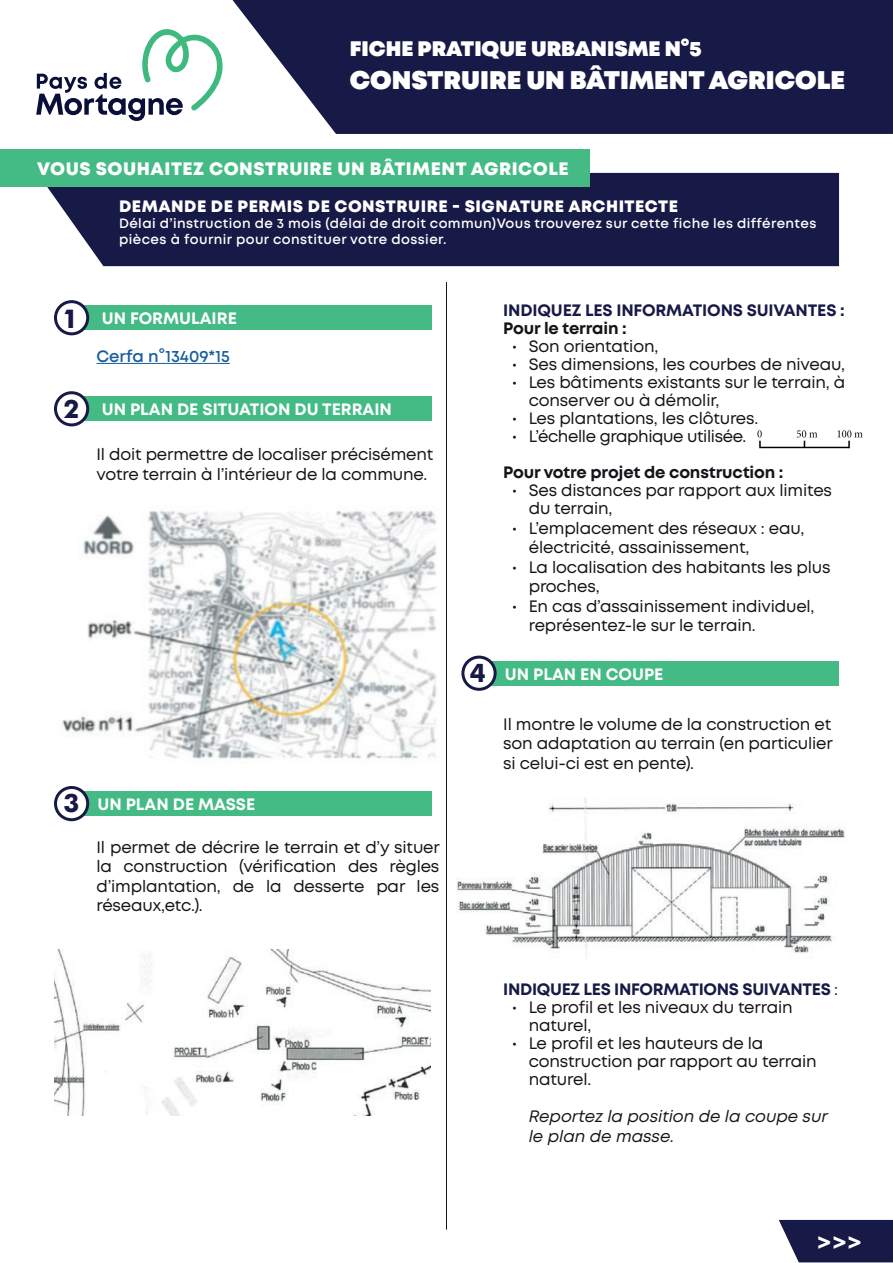
<style>
.page{position:relative;width:893px;height:1263px;background:#fff}
.page>*{position:absolute;margin:0;border:0;box-sizing:border-box;transform-origin:0 0}
.t1{font:900 25.5px "Mont";color:#fff}
.t2{font:700 25.5px "Futura";color:#171a46}
.t3{font:700 25.2px "DTL Prokyon ST";color:#fff}
.t4{font:900 21px "Mont";color:#fff}
.t5{font:800 18px "Mont";letter-spacing:.03em;color:#fff}
.t6{font:16.5px/19.5px "Mont";letter-spacing:-.01em;color:#161319}
.t7{font:700 16.5px "Mont";letter-spacing:-.02em;color:#171a46}
.t8{font:700 16.5px "Mont";color:#fff}
.t9{font:800 16.5px "Mont";letter-spacing:.03em;color:#fff}
.t10{font:700 16.5px "Mont";letter-spacing:-.01em;color:#161319}
.t11{font:italic 16.5px/19.5px "Mont";color:#161319}
.t12{font:600 16.5px "Mont";color:#175d9e}
.t13{font:600 13.5px/16.2px "Mont";letter-spacing:.03em;color:#fff}
.s1{color:#fff}
.s2{font-family:"Futura";font-size:25.5px;color:#171a46}
.s3{font-weight:400}
</style>
<div class="page">
<svg style="left:779px;top:1220px;width:114px;height:42px"></svg>
<div style="left:47px;top:173px;width:792px;height:93px;background:#171a46"></div>
<svg style="left:233px;top:0;width:660px;height:134px;fill:#171a46"></svg>
<svg style="left:36px;top:29px;width:187px;height:92px"></svg>
<hr style="left:96px;top:363px;width:134px;height:1px;background:#175d9e">
<img style="left:62px;top:510px;width:375px;height:249px">
<img style="left:456px;top:797px;width:390px;height:156px">
<hr style="left:446px;top:282px;width:1px;height:948px;background:#161319">
<div style="left:0;top:149px;width:590px;height:38px;background:#44bb85"></div>
<img style="left:54px;top:950px;width:377px;height:165px">
<div style="left:72px;top:306px;width:360px;height:24px;background:#44bb85"></div>
<div style="left:56px;top:302px;width:32px;height:32px;background:#fff;border-radius:50%"></div>
<div style="left:54px;top:300px;width:35px;height:35px;border:3px solid #171a46;border-radius:50%"></div>
<div style="left:72px;top:397px;width:360px;height:24px;background:#44bb85"></div>
<div style="left:56px;top:393px;width:32px;height:32px;background:#fff;border-radius:50%"></div>
<div style="left:54px;top:391px;width:35px;height:35px;border:3px solid #171a46;border-radius:50%"></div>
<div style="left:72px;top:791px;width:360px;height:25px;background:#44bb85"></div>
<div style="left:56px;top:787px;width:32px;height:33px;background:#fff;border-radius:50%"></div>
<div style="left:54px;top:786px;width:35px;height:35px;border:3px solid #171a46;border-radius:50%"></div>
<div style="left:479px;top:661px;width:360px;height:24px;background:#44bb85"></div>
<div style="left:463px;top:657px;width:32px;height:32px;background:#fff;border-radius:50%"></div>
<div style="left:461px;top:656px;width:36px;height:35px;border:3px solid #171a46;border-radius:50%"></div>
<img style="left:757px;top:430px;width:106px;height:19px">
<p class="t4" style="left:350px;top:35px;width:353px">FICHE PRATIQUE URBANISME N°5</p>
<h1 class="t1" style="left:350px;top:63px;width:497px">CONSTRUIRE UN BÂTIMENT AGRICOLE</h1>
<p class="t5" style="left:37px;top:157px;width:533px">VOUS SOUHAITEZ CONSTRUIRE UN BÂTIMENT AGRICOLE</p>
<p class="t9" style="left:119px;top:195px;width:560px">DEMANDE DE PERMIS DE CONSTRUIRE - SIGNATURE ARCHITECTE</p>
<p class="t13" style="left:119px;top:215px;width:699px">Délai d’instruction de 3 mois (délai de droit commun)Vous trouverez sur cette fiche les différentes pièces à fournir pour constituer votre dossier.</p>
<h1 class="t2" style="left:62px;top:300px;width:17px">1</h1>
<p class="t8" style="left:102px;top:308px;width:137px">UN FORMULAIRE</p>
<p class="t12" style="left:96px;top:345px;width:135px">Cerfa n°13409*15</p>
<h1 class="t2" style="left:63px;top:390px;width:17px">2</h1>
<p class="t8" style="left:102px;top:399px;width:292px">UN PLAN DE SITUATION DU TERRAIN</p>
<p class="t6" style="left:96px;top:444px;width:341px">Il doit permettre de localiser précisément votre terrain à l’intérieur de la commune.<span class="s1">L</span></p>
<p class="t8" style="left:63px;top:794px;width:193px"><span class="s2">3</span> UN PLAN DE MASSE</p>
<p class="t6" style="left:96px;top:837px;width:345px;text-align:justify">Il permet de décrire le terrain et d’y situer la construction (vérification des règles d’implantation, de la desserte par les réseaux,etc.).</p>
<p class="t7" style="left:503px;top:299px;width:343px">INDIQUEZ LES INFORMATIONS SUIVANTES :</p>
<p class="t10" style="left:503px;top:317px;width:125px">Pour le terrain :</p>
<p class="t6" style="left:512px;top:337px;width:148px">• Son orientation,</p>
<p class="t6" style="left:512px;top:355px;width:335px">• Ses dimensions, les courbes de niveau,</p>
<p class="t6" style="left:529px;top:373px;width:318px;line-height:18px;text-indent:-17px">• Les bâtiments existants sur le terrain, à conserver ou à démolir,</p>
<p class="t6" style="left:512px;top:409px;width:248px">• Les plantations, les clôtures.</p>
<p class="t6" style="left:512px;top:427px;width:236px">• L’échelle graphique utilisée.</p>
<p class="t10" style="left:503px;top:461px;width:282px">Pour votre projet de construction :</p>
<p class="t6" style="left:529px;top:481px;width:305px;line-height:18px;text-indent:-17px">• Ses distances par rapport aux limites du terrain,</p>
<p class="t6" style="left:529px;top:518px;width:277px;text-indent:-17px">• L’emplacement des réseaux : eau, électricité, assainissement,</p>
<p class="t6" style="left:529px;top:557px;width:303px;text-indent:-17px">• La localisation des habitants les plus proches,</p>
<p class="t6" style="left:529px;top:596px;width:287px;text-indent:-17px">• En cas d’assainissement individuel, représentez-le sur le terrain.</p>
<p class="t8" style="left:470px;top:663px;width:195px"><span class="s2">4</span> UN PLAN EN COUPE</p>
<p class="t6" style="left:503px;top:714px;width:331px;text-align:justify">Il montre le volume de la construction et son adaptation au terrain (en particulier si celui-ci est en pente).</p>
<p class="t7" style="left:503px;top:978px;width:336px">INDIQUEZ LES INFORMATIONS SUIVANTES <span class="s3">:</span></p>
<p class="t6" style="left:529px;top:998px;width:265px;line-height:18px;text-indent:-17px">• Le profil et les niveaux du terrain naturel,</p>
<p class="t6" style="left:529px;top:1034px;width:290px;line-height:18px;text-indent:-17px">• Le profil et les hauteurs de la construction par rapport au terrain naturel.</p>
<p class="t11" style="left:529px;top:1107px;width:301px">Reportez la position de la coupe sur le plan de masse.</p>
<h2 class="t3" style="left:816px;top:1224px;width:47px">&gt;&gt;&gt;</h2>
</div>
